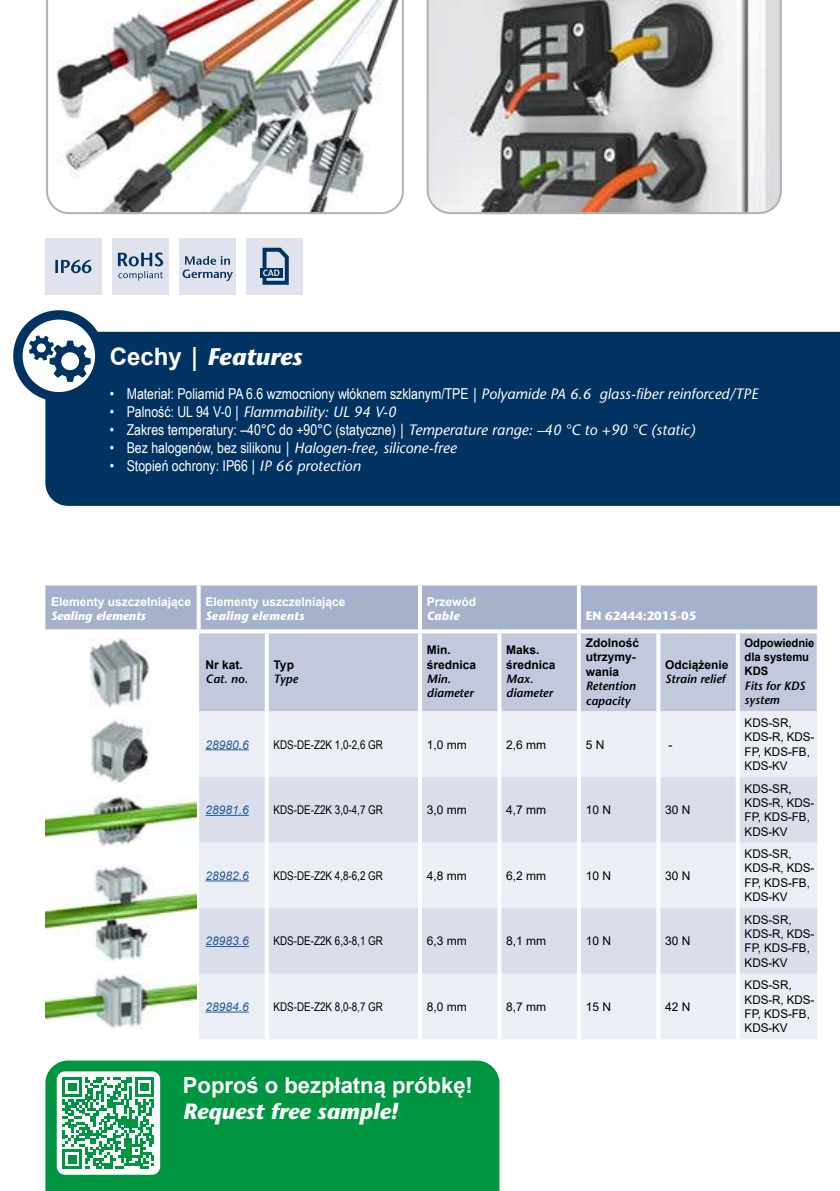
<style>
.page{position:relative;width:840px;height:1191px;background:#fff}
.page>*{position:absolute;margin:0;border:0;box-sizing:border-box;transform-origin:0 0}
.t1{font:italic 700 24px "Stone Sans Std";color:#fff}
.t2{font:700 22px "Arial";color:#fff}
.t3{font:italic 700 22px "Stone Sans Std";color:#fff}
.t4{font:15px "Arial Narrow";color:#fff}
.t5{font:italic 500 15px "Stone Sans Std";color:#fff}
.t6{font:12px/14.4px "Arial";letter-spacing:-.005em;color:#000}
.t7{font:12px "Arial Narrow";color:#000}
.t8{font:italic 600 12px/14.4px "Stone Sans Std";color:#000}
.t9{font:700 12px/14.4px "Arial";color:#000}
.t10{font:700 12px "Arial";color:#fff}
.t11{font:italic 12px "Arial";color:#275b9b}
.t12{font:italic 700 12px "Stone Sans Std";letter-spacing:.02em;color:#fff}
.t13{font:italic 700 12px "Stone Sans Std";color:#fff}
.t14{font:700 12px "Stone Sans Std";color:#fff}
.t15{font:700 11.6px/14.2px "Arial";letter-spacing:-.005em;color:#000}
.s1{font-family:"Arial";font-style:normal}
.s2{font-style:normal}
.s3{font-family:"Stone Sans Std";font-weight:500}
.s4{font-family:"Stone Sans Std";font-weight:500;font-style:italic}
.s5{font-family:"Arial Narrow";font-weight:400;font-style:normal}
</style>
<div class="page">
<div style="left:45px;top:1060px;width:454px;height:131px;background:#009641"></div>
<svg style="left:426px;top:0;width:356px;height:215px;background:#a5a2a0"></svg>
<img style="left:46px;top:0;width:358px;height:215px">
<div style="left:57px;top:1071px;width:103px;height:103px;background:#fff;border-radius:8px"></div>
<svg style="left:63px;top:1077px;width:91px;height:92px"></svg>
<div style="left:246px;top:238px;width:56px;height:56px;background:#e0e3ee"></div>
<svg style="left:260px;top:247px;width:29px;height:38px"></svg>
<div style="left:179px;top:238px;width:56px;height:56px;background:#e0e3ee"></div>
<svg style="left:182px;top:256px;width:51px;height:25px"></svg>
<div style="left:112px;top:238px;width:57px;height:56px;background:#e0e3ee"></div>
<svg style="left:118px;top:252px;width:45px;height:28px"></svg>
<div style="left:45px;top:238px;width:57px;height:56px;background:#e0e3ee"></div>
<svg style="left:55px;top:260px;width:36px;height:13px"></svg>
<div style="left:45px;top:332px;width:794px;height:174px;background:#003361"></div>
<svg style="left:18px;top:315px;width:82px;height:82px"></svg>
<img style="left:23px;top:319px;width:72px;height:65px">
<div style="left:13px;top:310px;width:91px;height:91px;border:9px solid #003361;border-radius:50%"></div>
<div style="left:45px;top:585px;width:771px;height:44px;background:#a6b1cc"></div>
<div style="left:199px;top:633px;width:617px;height:78px;background:#c2c9dd"></div>
<div style="left:199px;top:711px;width:617px;height:328px;background:#eceef5"></div>
<svg style="left:199px;top:777px;width:617px;height:196px;background:#e0e3ee"></svg>
<svg style="left:264px;top:711px;width:4px;height:66px"></svg>
<svg style="left:264px;top:777px;width:4px;height:65px"></svg>
<svg style="left:264px;top:842px;width:4px;height:66px"></svg>
<svg style="left:264px;top:908px;width:4px;height:65px"></svg>
<svg style="left:264px;top:973px;width:4px;height:66px"></svg>
<hr style="left:418px;top:711px;width:4px;height:66px;background:#fff">
<hr style="left:418px;top:777px;width:4px;height:65px;background:#fff">
<hr style="left:418px;top:842px;width:4px;height:66px;background:#fff">
<hr style="left:418px;top:908px;width:4px;height:65px;background:#fff">
<hr style="left:418px;top:973px;width:4px;height:66px;background:#fff">
<hr style="left:497px;top:711px;width:4px;height:66px;background:#fff">
<svg style="left:497px;top:777px;width:4px;height:65px"></svg>
<hr style="left:497px;top:842px;width:4px;height:66px;background:#fff">
<svg style="left:497px;top:908px;width:4px;height:65px"></svg>
<hr style="left:497px;top:973px;width:4px;height:66px;background:#fff">
<svg style="left:576px;top:585px;width:4px;height:44px"></svg>
<svg style="left:420px;top:629px;width:79px;height:1px"></svg>
<svg style="left:499px;top:629px;width:79px;height:4px"></svg>
<svg style="left:578px;top:629px;width:80px;height:1px"></svg>
<svg style="left:658px;top:629px;width:79px;height:4px"></svg>
<svg style="left:737px;top:629px;width:80px;height:2px"></svg>
<svg style="left:196px;top:585px;width:4px;height:44px"></svg>
<hr style="left:418px;top:585px;width:4px;height:44px;background:#fff">
<svg style="left:45px;top:629px;width:153px;height:2px"></svg>
<svg style="left:198px;top:629px;width:68px;height:3px"></svg>
<svg style="left:266px;top:629px;width:154px;height:4px"></svg>
<svg style="left:264px;top:633px;width:4px;height:78px"></svg>
<hr style="left:418px;top:633px;width:4px;height:78px;background:#fff">
<svg style="left:497px;top:633px;width:4px;height:78px"></svg>
<svg style="left:576px;top:633px;width:4px;height:78px"></svg>
<svg style="left:656px;top:633px;width:4px;height:78px"></svg>
<svg style="left:735px;top:633px;width:4px;height:78px"></svg>
<svg style="left:576px;top:711px;width:4px;height:66px"></svg>
<hr style="left:656px;top:711px;width:4px;height:66px;background:#fff">
<svg style="left:735px;top:711px;width:4px;height:66px"></svg>
<svg style="left:576px;top:777px;width:4px;height:65px"></svg>
<svg style="left:656px;top:777px;width:4px;height:65px"></svg>
<svg style="left:735px;top:777px;width:4px;height:65px"></svg>
<svg style="left:576px;top:842px;width:4px;height:66px"></svg>
<hr style="left:656px;top:842px;width:4px;height:66px;background:#fff">
<svg style="left:735px;top:842px;width:4px;height:66px"></svg>
<svg style="left:576px;top:908px;width:4px;height:65px"></svg>
<svg style="left:656px;top:908px;width:4px;height:65px"></svg>
<svg style="left:735px;top:908px;width:4px;height:65px"></svg>
<svg style="left:576px;top:973px;width:4px;height:66px"></svg>
<hr style="left:656px;top:973px;width:4px;height:66px;background:#fff">
<svg style="left:735px;top:973px;width:4px;height:66px"></svg>
<hr style="left:205px;top:749px;width:44px;height:1px;background:#275b9b">
<hr style="left:205px;top:815px;width:44px;height:1px;background:#275b9b">
<hr style="left:205px;top:880px;width:44px;height:1px;background:#275b9b">
<hr style="left:205px;top:946px;width:44px;height:1px;background:#275b9b">
<hr style="left:205px;top:1011px;width:44px;height:1px;background:#275b9b">
<img style="left:90px;top:638px;width:60px;height:69px">
<img style="left:90px;top:719px;width:59px;height:65px">
<img style="left:45px;top:796px;width:151px;height:50px">
<img style="left:45px;top:865px;width:151px;height:96px">
<img style="left:45px;top:974px;width:151px;height:54px">
<h1 class="t1" style="left:110px;top:342px;width:194px"><span class="s1">Cechy</span> <span class="s2">|</span> Features</h1>
<p class="t4" style="left:110px;top:383px;width:649px">• Materiał: Poliamid PA 6.6 wzmocniony włóknem szklanym/TPE <span class="s3">|</span> <span class="s4">Polyamide PA 6.6 glass-fiber reinforced/TPE</span></p>
<p class="t5" style="left:110px;top:403px;width:288px"><span class="s5">• Palność: UL 94 V-0</span> <span class="s2">|</span> Flammability: UL 94 V-0</p>
<p class="t4" style="left:110px;top:419px;width:586px">• Zakres temperatury: –40°C do +90°C (statyczne) <span class="s3">|</span> <span class="s4">Temperature range: –40 °C to +90 °C (static)</span></p>
<p class="t5" style="left:110px;top:439px;width:348px"><span class="s5">• Bez halogenów, bez silikonu</span> <span class="s2">|</span> Halogen-free, silicone-free</p>
<p class="t4" style="left:110px;top:455px;width:252px">• Stopień ochrony: IP66 <span class="s3">|</span> <span class="s4">IP 66 protection</span></p>
<p class="t10" style="left:51px;top:593px;width:142px">Elementy uszczelniające</p>
<p class="t13" style="left:51px;top:608px;width:96px">Sealing elements</p>
<p class="t10" style="left:205px;top:593px;width:142px">Elementy uszczelniające</p>
<p class="t12" style="left:205px;top:608px;width:100px">Sealing elements</p>
<p class="t10" style="left:426px;top:593px;width:51px">Przewód</p>
<p class="t12" style="left:426px;top:608px;width:34px">Cable</p>
<p class="t14" style="left:585px;top:608px;width:112px">EN 62444:2015-05</p>
<p class="t9" style="left:205px;top:657px;width:39px">Nr kat.</p>
<p class="t8" style="left:205px;top:671px;width:44px">Cat. no.</p>
<p class="t9" style="left:273px;top:657px;width:22px">Typ</p>
<p class="t8" style="left:273px;top:671px;width:26px">Type</p>
<p class="t9" style="left:426px;top:643px;width:51px">Min. średnica</p>
<p class="t8" style="left:426px;top:671px;width:48px">Min. diameter</p>
<p class="t9" style="left:506px;top:643px;width:51px">Maks. średnica</p>
<p class="t8" style="left:506px;top:671px;width:48px">Max. diameter</p>
<p class="t9" style="left:585px;top:635px;width:55px">Zdolność utrzymy&shy;wania</p>
<p class="t8" style="left:585px;top:679px;width:52px">Retention capacity</p>
<p class="t9" style="left:664px;top:657px;width:65px">Odciążenie</p>
<p class="t8" style="left:664px;top:671px;width:61px">Strain relief</p>
<p class="t11" style="left:205px;top:736px;width:45px">28980.6</p>
<p class="t7" style="left:273px;top:735px;width:111px">KDS-DE-Z2K 1,0-2,6 GR</p>
<p class="t6" style="left:426px;top:737px;width:42px">1,0 mm</p>
<p class="t6" style="left:506px;top:737px;width:42px">2,6 mm</p>
<p class="t6" style="left:585px;top:737px;width:20px">5 N</p>
<p class="t6" style="left:668px;top:737px;width:5px">-</p>
<p class="t11" style="left:205px;top:802px;width:45px">28981.6</p>
<p class="t7" style="left:273px;top:801px;width:111px">KDS-DE-Z2K 3,0-4,7 GR</p>
<p class="t6" style="left:426px;top:802px;width:42px">3,0 mm</p>
<p class="t6" style="left:506px;top:802px;width:42px">4,7 mm</p>
<p class="t6" style="left:585px;top:802px;width:27px">10 N</p>
<p class="t6" style="left:664px;top:802px;width:27px">30 N</p>
<p class="t11" style="left:205px;top:867px;width:45px">28982.6</p>
<p class="t7" style="left:273px;top:866px;width:111px">KDS-DE-Z2K 4,8-6,2 GR</p>
<p class="t6" style="left:426px;top:868px;width:42px">4,8 mm</p>
<p class="t6" style="left:506px;top:868px;width:42px">6,2 mm</p>
<p class="t6" style="left:585px;top:868px;width:27px">10 N</p>
<p class="t6" style="left:664px;top:868px;width:27px">30 N</p>
<p class="t11" style="left:205px;top:933px;width:45px">28983.6</p>
<p class="t7" style="left:273px;top:932px;width:111px">KDS-DE-Z2K 6,3-8,1 GR</p>
<p class="t6" style="left:426px;top:933px;width:42px">6,3 mm</p>
<p class="t6" style="left:506px;top:933px;width:42px">8,1 mm</p>
<p class="t6" style="left:585px;top:933px;width:27px">10 N</p>
<p class="t6" style="left:664px;top:933px;width:27px">30 N</p>
<p class="t11" style="left:205px;top:998px;width:45px">28984.6</p>
<p class="t7" style="left:273px;top:997px;width:111px">KDS-DE-Z2K 8,0-8,7 GR</p>
<p class="t6" style="left:426px;top:999px;width:42px">8,0 mm</p>
<p class="t6" style="left:506px;top:999px;width:42px">8,7 mm</p>
<p class="t6" style="left:585px;top:999px;width:27px">15 N</p>
<p class="t6" style="left:664px;top:999px;width:27px">42 N</p>
<p class="t15" style="left:744px;top:636px;width:71px">Odpowiednie dla systemu<br>KDS</p>
<p class="t8" style="left:744px;top:678px;width:62px">Fits for KDS system</p>
<p class="t6" style="left:744px;top:715px;width:71px">KDS-SR,<br>KDS-R, KDS-<br>FP, KDS-FB,<br>KDS-KV</p>
<p class="t6" style="left:744px;top:781px;width:71px">KDS-SR,<br>KDS-R, KDS-<br>FP, KDS-FB,<br>KDS-KV</p>
<p class="t6" style="left:744px;top:846px;width:71px">KDS-SR,<br>KDS-R, KDS-<br>FP, KDS-FB,<br>KDS-KV</p>
<p class="t6" style="left:744px;top:912px;width:71px">KDS-SR,<br>KDS-R, KDS-<br>FP, KDS-FB,<br>KDS-KV</p>
<p class="t6" style="left:744px;top:977px;width:71px">KDS-SR,<br>KDS-R, KDS-<br>FP, KDS-FB,<br>KDS-KV</p>
<h2 class="t2" style="left:183px;top:1069px;width:291px">Poproś o bezpłatną próbkę!</h2>
<h2 class="t3" style="left:183px;top:1098px;width:216px">Request free sample!</h2>
</div>
